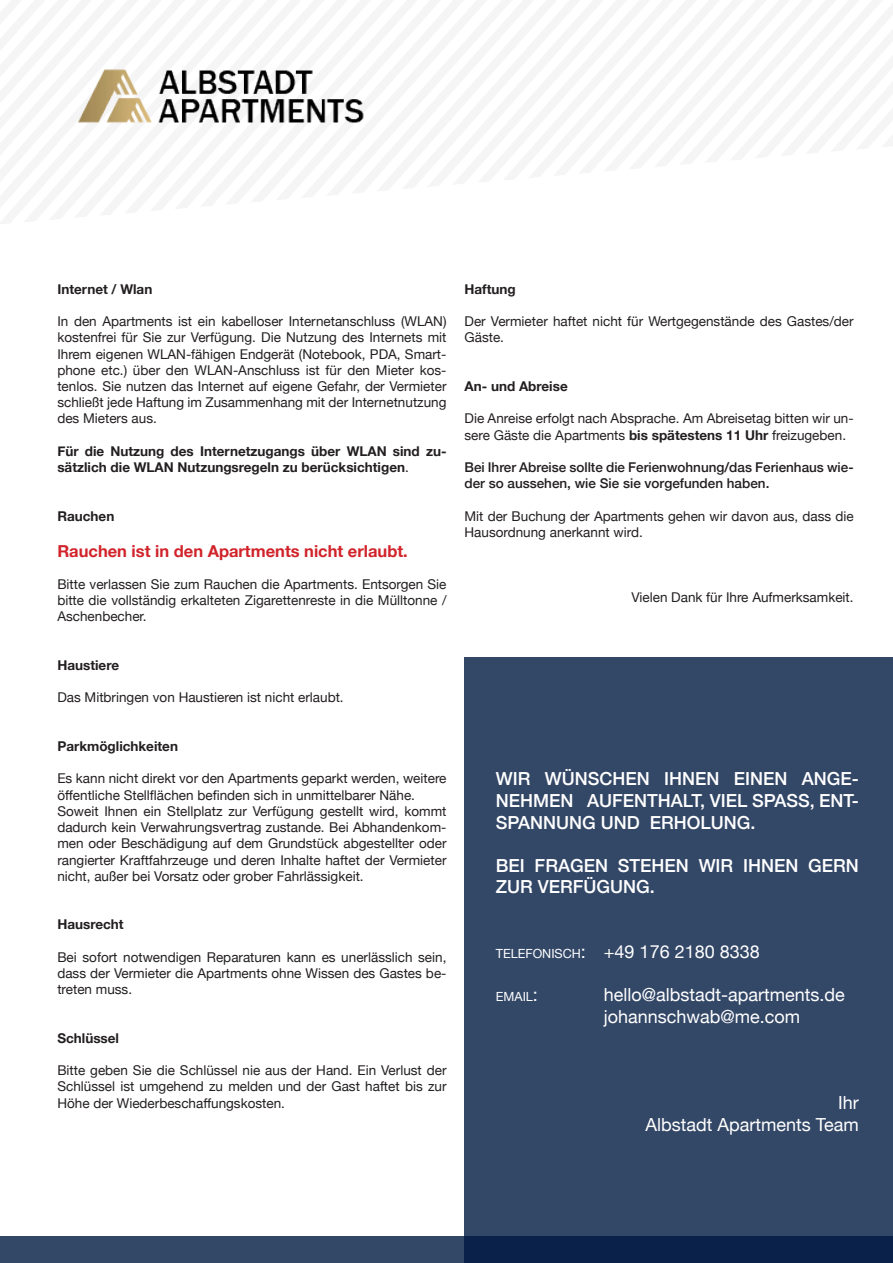
<style>
.page{position:relative;width:893px;height:1263px;background:#fff}
.page>*{position:absolute;margin:0;border:0;box-sizing:border-box;transform-origin:0 0}
.t1{font:500 18px/21.6px "Helvetica Neue";color:#fff;text-align:justify}
.t2{font:18px/21.6px "Helvetica Neue";color:#fff}
.t3{font:700 16.5px "Helvetica Neue";color:#d1232a}
.t4{font:13.5px/16.2px "Helvetica Neue";color:#231f20;text-align:justify}
.t5{font:700 13.5px/16.2px "Helvetica Neue";color:#231f20}
.t6{font:500 13.5px/16.2px "Helvetica Neue";color:#231f20}
.t7{font:12.6px "Helvetica Neue";color:#fff}
.s1{font-weight:400}
.s2{font-weight:700}
.s3{font-size:12.6px}
.s4{font-style:inherit}
.s5{font-size:18px}
</style>
<div class="page">
<div style="left:464px;top:657px;width:429px;height:606px;background:#334767"></div>
<svg style="left:0;top:1236px;width:893px;height:27px;background:#1f3558"></svg>
<img style="left:79px;top:69px;width:285px;height:54px">
<p class="t5" style="left:57px;top:281px;width:96px">Internet / Wlan</p>
<p class="t4" style="left:57px;top:314px;width:391px">In den Apartments ist ein kabelloser Internetanschluss (WLAN) kostenfrei für Sie zur Verfügung. Die Nutzung des Internets mit Ihrem eigenen WLAN-fähigen Endgerät (Notebook, PDA, Smart&shy;phone etc.) über den WLAN-Anschluss ist für den Mieter kos&shy;tenlos. Sie nutzen das Internet auf eigene Gefahr, der Vermieter schließt jede Haftung im Zusammenhang mit der Internetnutzung des Mieters aus.</p>
<p class="t5" style="left:57px;top:443px;width:391px">Für die Nutzung des Internetzugangs über WLAN sind zu&shy;sätzlich die WLAN Nutzungsregeln zu berücksichtigen<span class="s1">.</span></p>
<p class="t5" style="left:57px;top:508px;width:59px">Rauchen</p>
<p class="t3" style="left:57px;top:538px;width:352px">Rauchen ist in den Apartments nicht erlaubt.</p>
<p class="t4" style="left:57px;top:577px;width:391px">Bitte verlassen Sie zum Rauchen die Apartments. Entsorgen Sie bitte die vollständig erkalteten Zigarettenreste in die Mülltonne / Aschenbecher.</p>
<p class="t5" style="left:57px;top:657px;width:63px">Haustiere</p>
<p class="t4" style="left:57px;top:690px;width:288px">Das Mitbringen von Haustieren ist nicht erlaubt.</p>
<p class="t5" style="left:57px;top:738px;width:122px">Parkmöglichkeiten</p>
<p class="t4" style="left:57px;top:771px;width:391px;text-align:left">Es kann nicht direkt vor den Apartments geparkt werden, weitere öffentliche Stellflächen befinden sich in unmittelbarer Nähe.<br>Soweit Ihnen ein Stellplatz zur Verfügung gestellt wird, kommt dadurch kein Verwahrungsvertrag zustande. Bei Abhandenkom&shy;men oder Beschädigung auf dem Grundstück abgestellter oder rangierter Kraftfahrzeuge und deren Inhalte haftet der Vermieter nicht, außer bei Vorsatz oder grober Fahrlässigkeit.</p>
<p class="t5" style="left:57px;top:917px;width:68px">Hausrecht</p>
<p class="t4" style="left:57px;top:949px;width:391px">Bei sofort notwendigen Reparaturen kann es unerlässlich sein, dass der Vermieter die Apartments ohne Wissen des Gastes be&shy;treten muss.</p>
<p class="t5" style="left:57px;top:1030px;width:63px">Schlüssel</p>
<p class="t4" style="left:57px;top:1063px;width:391px">Bitte geben Sie die Schlüssel nie aus der Hand. Ein Verlust der Schlüssel ist umgehend zu melden und der Gast haftet bis zur Höhe der Wiederbeschaffungskosten.</p>
<p class="t5" style="left:464px;top:281px;width:53px">Haftung</p>
<p class="t4" style="left:464px;top:314px;width:391px">Der Vermieter haftet nicht für Wertgegenstände des Gastes/der<br>Gäste.</p>
<p class="t5" style="left:464px;top:378px;width:105px">An- und Abreise</p>
<p class="t4" style="left:464px;top:411px;width:391px">Die Anreise erfolgt nach Absprache. Am Abreisetag bitten wir un&shy;sere Gäste die Apartments <span class="s2">bis spätestens 11 Uhr</span> freizugeben.</p>
<p class="t6" style="left:464px;top:458px;width:391px">Bei Ihrer Abreise sollte die Ferienwohnung/das Ferienhaus wie&shy;der so aussehen, wie Sie sie vorgefunden haben.</p>
<p class="t4" style="left:464px;top:508px;width:391px">Mit der Buchung der Apartments gehen wir davon aus, dass die<br>Hausordnung anerkannt wird.</p>
<p class="t4" style="left:631px;top:589px;width:224px">Vielen Dank für Ihre Aufmerksamkeit.</p>
<h1 class="t1" style="left:496px;top:767px;width:365px">WIR WÜNSCHEN IHNEN EINEN ANGE-NEHMEN AUFENTHALT, VIEL SPASS, ENT-SPANNUNG UND ERHOLUNG.</h1>
<h1 class="t1" style="left:496px;top:853px;width:365px">BEI FRAGEN STEHEN WIR IHNEN GERN<br>ZUR VERFÜGUNG.</h1>
<h1 class="t2" style="left:496px;top:942px;width:265px"><span class="s3">TELEFONISCH</span><span class="s4">:</span> +49 176 2180 8338</h1>
<p class="t7" style="left:496px;top:988px;width:44px">EMAIL<span class="s5">:</span></p>
<h1 class="t2" style="left:604px;top:985px;width:243px">hello@albstadt-apartments.de johannschwab@me.com</h1>
<h1 class="t2" style="left:645px;top:1093px;width:215px;text-align:right">Ihr<br>Albstadt Apartments Team</h1>
</div>
